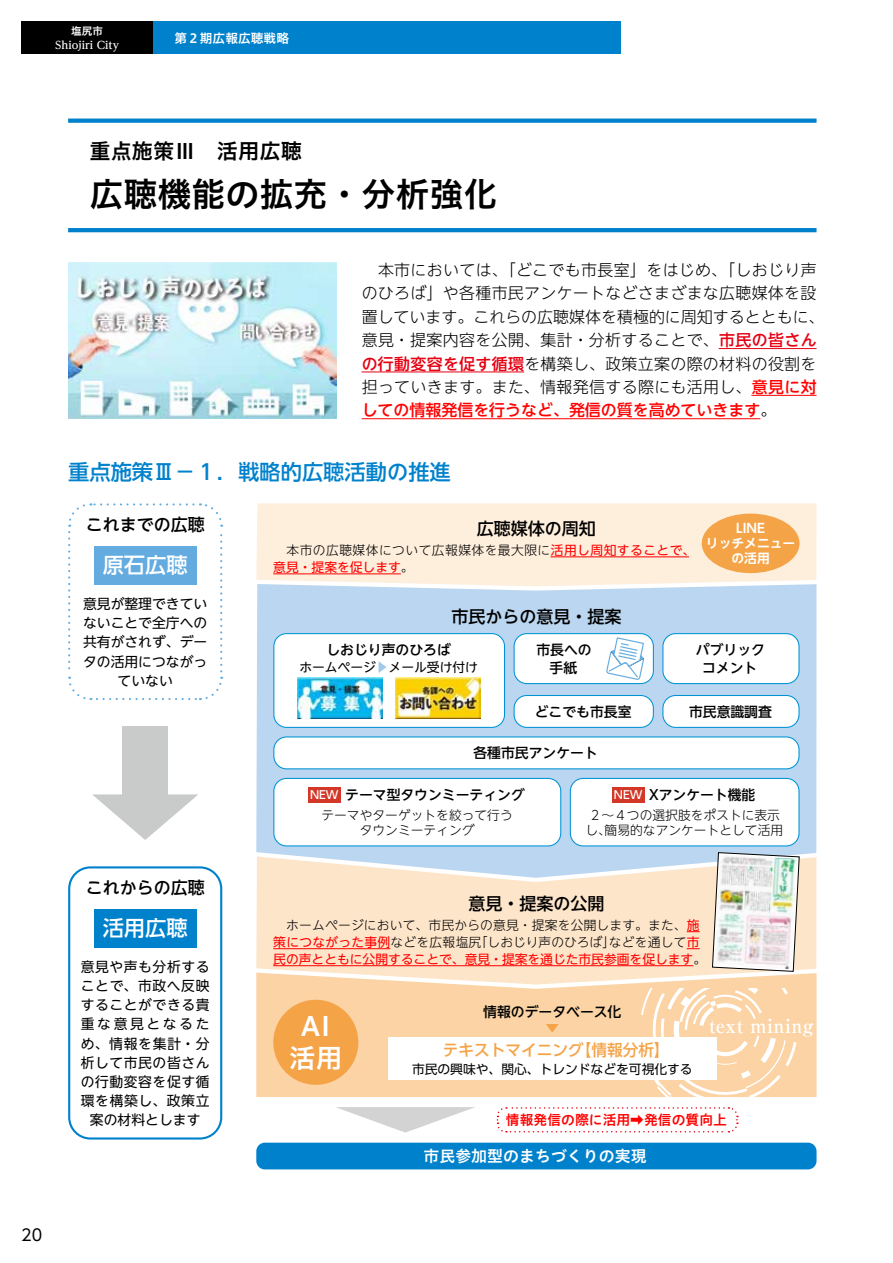
<style>
.page{position:relative;width:893px;height:1263px;background:#fff}
.page>*{position:absolute;margin:0;border:0;box-sizing:border-box;transform-origin:0 0}
.t1{font:34.05px "Hiragino UD Sans Std W6";color:#000}
.t2{font:26.55px "Hiragino UD Sans Std W6";color:#fff}
.t3{font:500 21.3px "UD Shin Go NT Pro";color:#0081cc}
.t4{font:21.3px "Hiragino UD Sans Std W6";color:#000}
.t5{font:500 21.3px "UD Shin Go NT Pro";color:#fff}
.t6{font:700 19.2px "P Mid Mi MA1 Std N";color:#fff}
.t7{font:500 16.95px "UD Shin Go NT Pro";color:#000}
.t8{font:300 15.9px/23.4px "UD Shin Go NT Pro";letter-spacing:.02em;color:#000}
.t9{font:500 15.9px "UD Shin Go Pro";color:#f5a347}
.t10{font:15.9px "Hiragino UD Sans Std W6";color:#fff}
.t11{font:15.9px "UD Shin Go NT Pro";color:#000}
.t12{font:500 13.8px/18.1px "UD Shin Go NT Pro";color:#000;text-align:center}
.t13{font:13.8px/19.2px "UD Shin Go NT Pro";letter-spacing:.04em;color:#000;text-align:center}
.t14{font:13.8px/19.2px "UD Shin Go NT Pro";color:#000;text-align:center}
.t15{font:13.8px "Hiragino UD Sans Std W6";color:#f00}
.t16{font:500 13.8px "UD Shin Go NT Pro";color:#f5a347}
.t17{font:300 12.75px/17px "UD Shin Go NT Pro";color:#000}
.t18{font:300 12.75px/17px "UD Shin Go NT Pro";letter-spacing:.035em;color:#000}
.t19{font:12.75px "UD Shin Go Pro";color:#000}
.t20{font:12.75px "UD Shin Go NT Pro";color:#000}
.t21{font:700 12.75px/14.9px "UD Shin Go NT Pro De";color:#fff;text-align:center}
.t22{font:12.75px "Hiragino UD Sans Std W6";color:#fff}
.t23{font:700 10.65px "UD Reimin Pro";color:#fff}
.t24{font:10.65px "Hiragino UD Sans Std W6";color:#fff}
.s1{font-weight:500;color:#e60012}
.s2{font-weight:500;color:#f00}
.s3{font-weight:400;color:#f00}
.s4{color:#a1c8eb}
.s5{font-family:"UD Shin Go Pro";font-size:11.1px;color:#fff}
</style>
<div class="page">
<div style="left:153px;top:21px;width:468px;height:33px;background:#0081cc"></div>
<div style="left:21px;top:21px;width:132px;height:33px;background:#000"></div>
<svg style="left:68px;top:119px;width:748px;height:4px;background:#0d87ce"></svg>
<hr style="left:68px;top:228px;width:748px;height:4px;background:#0081cc">
<hr style="left:719px;top:348px;width:97px;height:1px;background:#e60012">
<hr style="left:362px;top:372px;width:162px;height:1px;background:#e60012">
<hr style="left:751px;top:395px;width:65px;height:1px;background:#f00">
<hr style="left:362px;top:418px;width:398px;height:1px;background:#f00">
<img style="left:68px;top:272px;width:268px;height:146px">
<svg style="left:68px;top:503px;width:155px;height:198px"></svg>
<div style="left:94px;top:546px;width:102px;height:38px;background:#64ace0"></div>
<div style="left:68px;top:866px;width:154px;height:273px;border:2px solid #0081cc;border-radius:21px"></div>
<div style="left:94px;top:909px;width:102px;height:38px;background:#0081cc"></div>
<div style="left:122px;top:726px;width:46px;height:68px;background:#c9caca"></div>
<svg style="left:92px;top:794px;width:106px;height:46px"></svg>
<div style="left:256px;top:1143px;width:560px;height:26px;background:#0081cc;border-radius:9px"></div>
<svg style="left:336px;top:1107px;width:139px;height:25px"></svg>
<svg style="left:496px;top:1107px;width:242px;height:26px"></svg>
<div style="left:252px;top:959px;width:569px;height:142px;background:#fbd3a4;border:4px solid #fff"></div>
<svg style="left:641px;top:991px;width:155px;height:106px"></svg>
<div style="left:273px;top:1000px;width:85px;height:85px;background:#f5a347;border-radius:50%"></div>
<div style="left:388px;top:1037px;width:329px;height:43px;background:#fff"></div>
<svg style="left:252px;top:884px;width:569px;height:107px;background:#fce4c9"></svg>
<svg style="left:687px;top:931px;width:13px;height:1px"></svg>
<hr style="left:273px;top:948px;width:117px;height:1px;background:#f00">
<svg style="left:687px;top:948px;width:13px;height:1px"></svg>
<hr style="left:273px;top:965px;width:420px;height:1px;background:#f00">
<svg style="left:256px;top:588px;width:561px;height:296px;background:#c1d8ec"></svg>
<div style="left:274px;top:737px;width:525px;height:32px;background:#fff;border-radius:13px"></div>
<div style="left:273px;top:736px;width:526px;height:33px;border:1px solid #0094d5;border-radius:13px"></div>
<div style="left:663px;top:695px;width:136px;height:32px;background:#fff;border-radius:13px"></div>
<div style="left:662px;top:695px;width:137px;height:33px;border:1px solid #0094d5;border-radius:13px"></div>
<div style="left:663px;top:634px;width:136px;height:50px;background:#fff;border-radius:13px"></div>
<div style="left:662px;top:633px;width:137px;height:51px;border:1px solid #0094d5;border-radius:13px"></div>
<div style="left:514px;top:695px;width:139px;height:32px;background:#fff;border-radius:13px"></div>
<div style="left:514px;top:695px;width:140px;height:33px;border:1px solid #0094d5;border-radius:13px"></div>
<div style="left:514px;top:634px;width:139px;height:50px;background:#fff;border-radius:13px"></div>
<div style="left:514px;top:633px;width:140px;height:51px;border:1px solid #0094d5;border-radius:13px"></div>
<svg style="left:606px;top:637px;width:38px;height:43px"></svg>
<div style="left:274px;top:634px;width:230px;height:93px;background:#fff;border-radius:13px"></div>
<div style="left:273px;top:633px;width:232px;height:95px;border:1px solid #0094d5;border-radius:13px"></div>
<img style="left:298px;top:678px;width:85px;height:40px">
<img style="left:396px;top:678px;width:85px;height:40px">
<div style="left:274px;top:778px;width:287px;height:68px;background:#fff;border-radius:13px"></div>
<div style="left:308px;top:787px;width:33px;height:16px;background:#d23727"></div>
<div style="left:273px;top:778px;width:288px;height:68px;border:1px solid #0094d5;border-radius:13px"></div>
<div style="left:570px;top:778px;width:229px;height:68px;background:#fff;border-radius:13px"></div>
<div style="left:612px;top:787px;width:32px;height:16px;background:#d23727"></div>
<div style="left:570px;top:778px;width:229px;height:68px;border:1px solid #0094d5;border-radius:13px"></div>
<svg style="left:257px;top:586px;width:560px;height:2px"></svg>
<svg style="left:256px;top:503px;width:561px;height:83px;background:#fdeddc"></svg>
<div style="left:702px;top:514px;width:97px;height:59px;background:#f5a347;border-radius:50%"></div>
<hr style="left:550px;top:556px;width:139px;height:1px;background:#f00">
<hr style="left:273px;top:573px;width:128px;height:1px;background:#f00">
<svg style="left:712px;top:852px;width:88px;height:120px"></svg>
<img style="left:714px;top:855px;width:83px;height:114px">
<p class="t24" style="left:71px;top:23px;width:33px">塩尻市</p>
<p class="t23" style="left:55px;top:36px;width:65px">Shiojiri City</p>
<p class="t22" style="left:174px;top:28px;width:116px">第２期広報広聴戦略</p>
<p class="t11" style="left:21px;top:1222px;width:23px">20</p>
<h3 class="t4" style="left:89px;top:134px;width:214px">重点施策Ⅲ　活用広聴</h3>
<h1 class="t1" style="left:89px;top:168px;width:410px">広聴機能の拡充・分析強化</h1>
<p class="t8" style="left:362px;top:258px;width:464px">　本市においては、「どこでも市長室」をはじめ、「しおじり声のひろば」や各種市民アンケートなどさまざまな広聴媒体を設置しています。これらの広聴媒体を積極的に周知するとともに、意見・提案内容を公開、集計・分析することで、<span class="s1">市民の皆さんの行動変容を促す循環</span>を構築し、政策立案の際の材料の役割を担っていきます。また、情報発信する際にも活用し、<span class="s2">意見に対しての情報発信を行うなど、発信の質を高めていきます</span>。</p>
<h3 class="t3" style="left:68px;top:454px;width:384px">重点施策Ⅲ－１．戦略的広聴活動の推進</h3>
<p class="t7" style="left:86px;top:511px;width:121px">これまでの広聴</p>
<h3 class="t5" style="left:103px;top:548px;width:87px">原石広聴</h3>
<p class="t14" style="left:83px;top:594px;width:126px">意見が整理できていないことで全庁への共有がされず、データの活用につながっていない</p>
<p class="t7" style="left:477px;top:515px;width:121px">広聴媒体の周知</p>
<p class="t18" style="left:273px;top:541px;width:423px">　本市の広聴媒体について広報媒体を最大限に<span class="s3">活用し周知することで、意見・提案を促します</span>。</p>
<p class="t21" style="left:706px;top:521px;width:91px">LINE<br>リッチメニューの活用</p>
<p class="t7" style="left:451px;top:602px;width:172px">市民からの意見・提案</p>
<p class="t12" style="left:326px;top:640px;width:126px">しおじり声のひろば</p>
<p class="t20" style="left:299px;top:657px;width:180px">ホームページ<span class="s4">▶</span>メール受け付け</p>
<p class="t12" style="left:536px;top:640px;width:57px">市長への手紙</p>
<p class="t12" style="left:696px;top:640px;width:71px">パブリックコメント</p>
<p class="t12" style="left:535px;top:702px;width:98px">どこでも市長室</p>
<p class="t12" style="left:473px;top:743px;width:126px">各種市民アンケート</p>
<p class="t12" style="left:689px;top:702px;width:84px">市民意識調査</p>
<p class="t7" style="left:86px;top:874px;width:121px">これからの広聴</p>
<h3 class="t5" style="left:103px;top:911px;width:87px">活用広聴</h3>
<p class="t13" style="left:81px;top:957px;width:130px">意見や声も分析することで、市政へ反映することができる貴重な意見となるため、情報を集計・分析して市民の皆さんの行動変容を促す循環を構築し、政策立案の材料とします</p>
<p class="t12" style="left:310px;top:785px;width:216px"><span class="s5">NEW</span> テーマ型タウンミーティング</p>
<p class="t17" style="left:321px;top:807px;width:193px;line-height:15.5px;text-align:center">テーマやターゲットを絞って行うタウンミーティング</p>
<p class="t12" style="left:614px;top:786px;width:143px"><span class="s5">NEW</span> Xアンケート機能</p>
<p class="t17" style="left:585px;top:807px;width:199px;line-height:15.5px">2 ～4 つの選択肢をポストに表示し、簡易的なアンケートとして活用</p>
<p class="t7" style="left:468px;top:890px;width:138px">意見・提案の公開</p>
<p class="t17" style="left:273px;top:916px;width:434px">　ホームページにおいて、市民からの意見・提案を公開します。また、<span class="s3">施策につながった事例</span>などを広報塩尻「しおじり声のひろば」などを通して<span class="s3">市民の声とともに公開することで、意見・提案を通じた市民参画を促します</span>。</p>
<p class="t12" style="left:483px;top:1002px;width:140px">情報のデータベース化</p>
<p class="t16" style="left:545px;top:1016px;width:15px">▼</p>
<p class="t9" style="left:443px;top:1037px;width:228px">テキストマイニング【情報分析】</p>
<p class="t19" style="left:412px;top:1059px;width:282px">市民の興味や、関心、トレンドなどを可視化する</p>
<h2 class="t2" style="left:301px;top:1006px;width:31px">AI</h2>
<p class="t6" style="left:709px;top:1012px;width:106px">text mining</p>
<h2 class="t2" style="left:289px;top:1038px;width:55px">活用</h2>
<p class="t15" style="left:506px;top:1109px;width:223px">情報発信の際に活用➡発信の質向上</p>
<p class="t10" style="left:423px;top:1144px;width:225px">市民参加型のまちづくりの実現</p>
</div>
